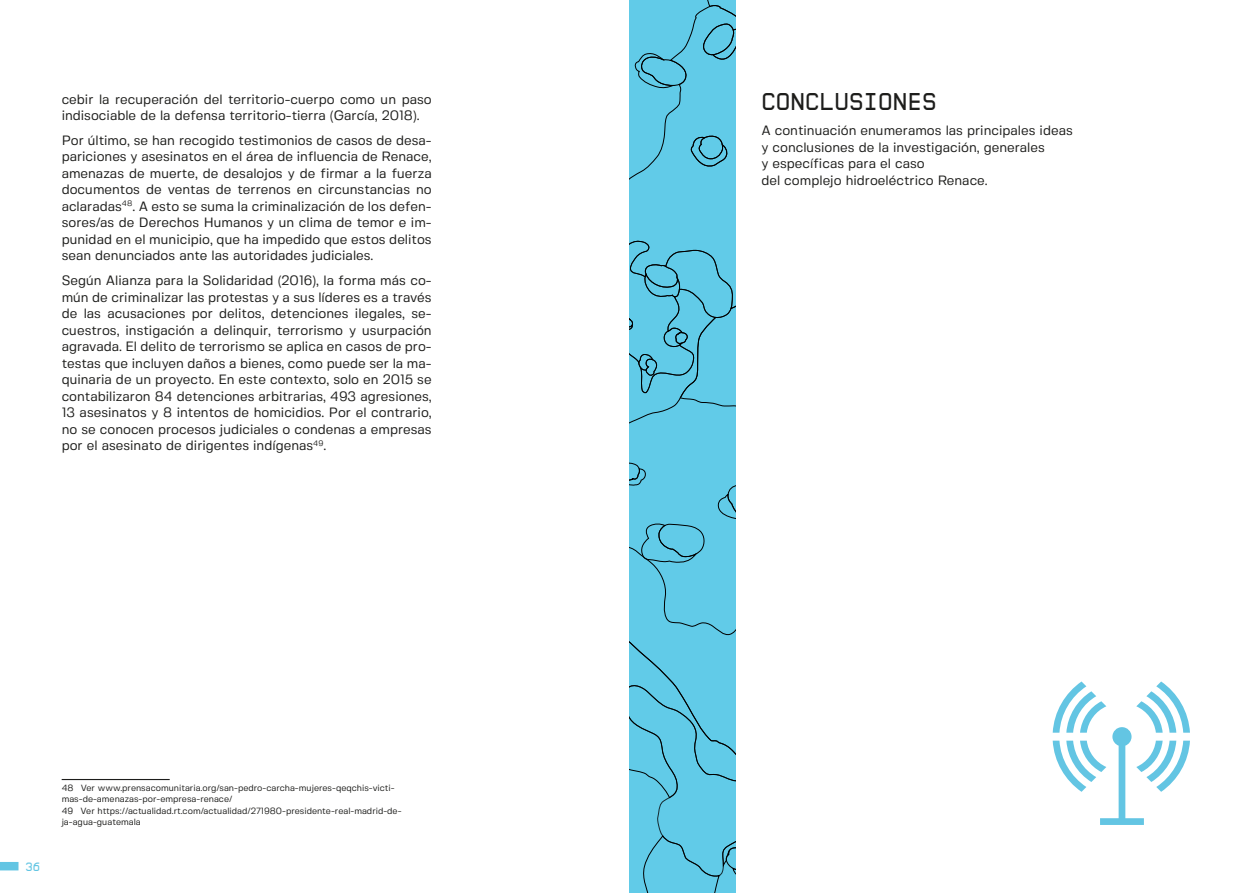
<style>
.page{position:relative;width:1259px;height:893px;background:#fff}
.page>*{position:absolute;margin:0;border:0;box-sizing:border-box;transform-origin:0 0}
.Titulos_temp{font:24.15px "Office";color:#1d1d1b}
.t1{font:13.5px/16.5px "Fivo Sans";color:#1d1d1b}
.t2{font:12px "Office";color:#63c5e3}
.Footnote{font:9px/11.2px "Fivo Sans";color:#1d1d1b}
</style>
<div class="page">
<div style="left:629px;top:0;width:107px;height:893px;background:#61cbe8"></div>
<div style="left:0;top:862px;width:18px;height:8px;background:#63c5e3"></div>
<hr style="left:62px;top:779px;width:108px;height:1px;background:#1d1d1b">
<svg style="left:1052px;top:681px;width:138px;height:144px"></svg>
<p class="t1" style="left:62px;top:91px;width:371px">cebir la recuperación del territorio-cuerpo como un paso indisociable de la defensa territorio-tierra (García, 2018).</p>
<p class="t1" style="left:62px;top:132px;width:371px;text-align:justify">Por último, se han recogido testimonios de casos de desa&shy;pariciones y asesinatos en el área de influencia de Renace, amenazas de muerte, de desalojos y de firmar a la fuerza documentos de ventas de terrenos en circunstancias no aclaradas<sup>48</sup>. A esto se suma la criminalización de los defen&shy;sores/as de Derechos Humanos y un clima de temor e im&shy;punidad en el municipio, que ha impedido que estos delitos sean denunciados ante las autoridades judiciales.</p>
<p class="t1" style="left:62px;top:272px;width:371px;text-align:justify">Según Alianza para la Solidaridad (2016), la forma más co&shy;mún de criminalizar las protestas y a sus líderes es a través de las acusaciones por delitos, detenciones ilegales, se&shy;cuestros, instigación a delinquir, terrorismo y usurpación agravada. El delito de terrorismo se aplica en casos de pro&shy;testas que incluyen daños a bienes, como puede ser la ma&shy;quinaria de un proyecto. En este contexto, solo en 2015 se contabilizaron 84 detenciones arbitrarias, 493 agresiones, 13 asesinatos y 8 intentos de homicidios. Por el contrario, no se conocen procesos judiciales o condenas a empresas por el asesinato de dirigentes indígenas<sup>49</sup>.</p>
<p class="t2" style="left:26px;top:860px;width:16px">36</p>
<p class="Footnote" style="left:62px;top:782px;width:334px">48 Ver www.prensacomunitaria.org/san-pedro-carcha-mujeres-qeqchis-victi&shy;mas-de-amenazas-por-empresa-renace/</p>
<p class="Footnote" style="left:62px;top:805px;width:341px">49 Ver https://actualidad.rt.com/actualidad/271980-presidente-real-madrid-de&shy;ja-agua-guatemala</p>
<p class="Titulos_temp" style="left:761px;top:88px;width:177px">CONCLUSIONES</p>
<p class="t1" style="left:761px;top:122px;width:313px">A continuación enumeramos las principales ideas y conclusiones de la investigación, generales<br>y específicas para el caso<br>del complejo hidroeléctrico Renace.</p>
</div>
